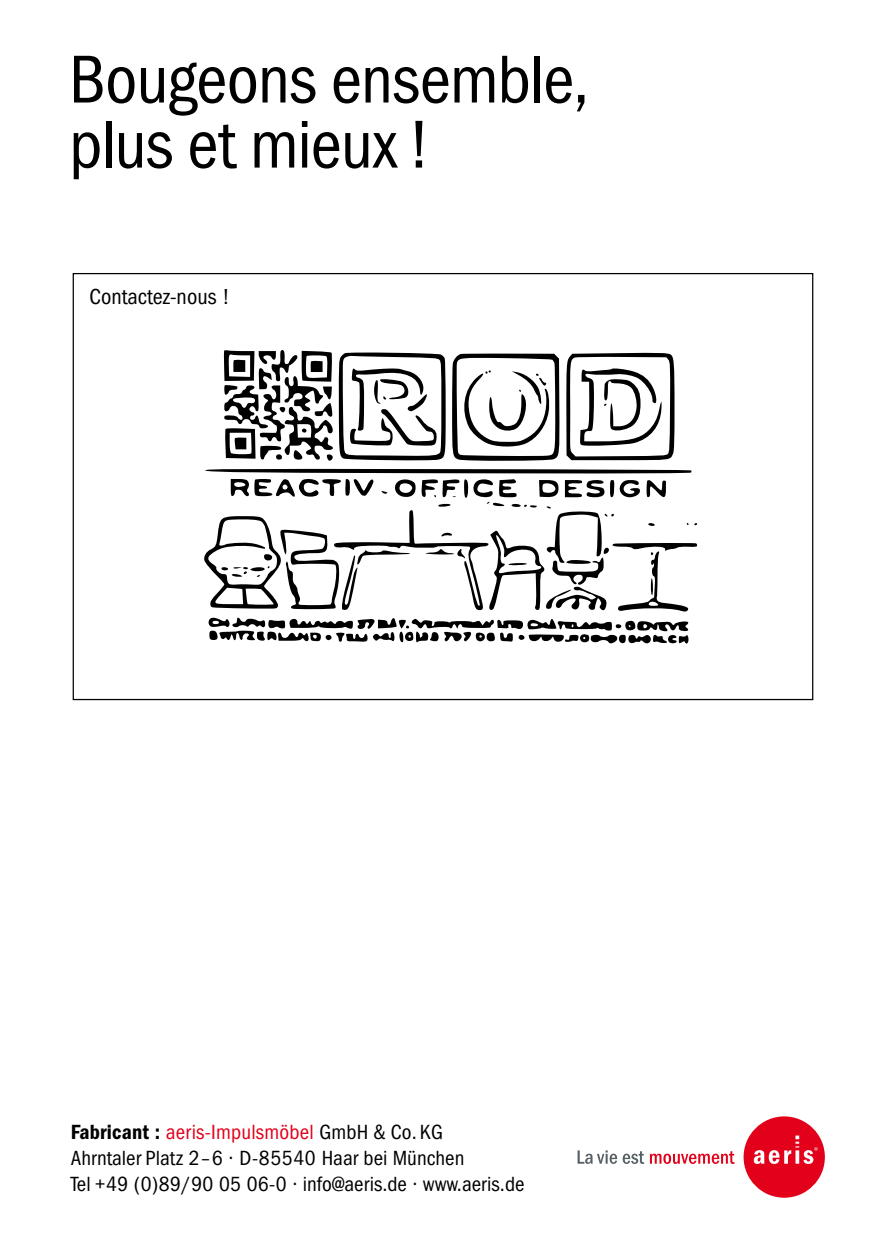
<style>
.page{position:relative;width:886px;height:1255px;background:#fff}
.page>*{position:absolute;margin:0;border:0;box-sizing:border-box;transform-origin:0 0}
.t1{font:condensed 70px/65px "Franklin Gothic LT";letter-spacing:-.015em;color:#000}
.t2{font:condensed 22.5px "Franklin Gothic LT";color:#000}
.t3{font:condensed 21.25px/26.2px "Franklin Gothic LT";color:#000}
.s1{font-weight:600}
.s2{color:#e2001a}
</style>
<div class="page">
<div style="left:743px;top:1116px;width:82px;height:81px;background:#e2001a;border-radius:50%"></div>
<svg style="left:754px;top:1135px;width:64px;height:28px"></svg>
<svg style="left:577px;top:1150px;width:40px;height:13px"></svg>
<svg style="left:623px;top:1151px;width:21px;height:12px"></svg>
<svg style="left:650px;top:1151px;width:84px;height:12px"></svg>
<svg style="left:204px;top:350px;width:493px;height:294px"></svg>
<h1 class="t1" style="left:69px;top:47px;width:521px">Bougeons ensemble, plus et mieux !</h1>
<p class="t2" style="left:90px;top:284px;width:142px">Contactez-nous !</p>
<p class="t3" style="left:71px;top:1118px;width:455px"><span class="s1">Fabricant :</span> <span class="s2">aeris-Impulsmöbel</span> GmbH &amp; Co. KG<br>Ahrntaler Platz 2–6 · D-85540 Haar bei München<br>Tel +49 (0)89/90 05 06-0 · info@aeris.de · www.aeris.de</p>
</div>
